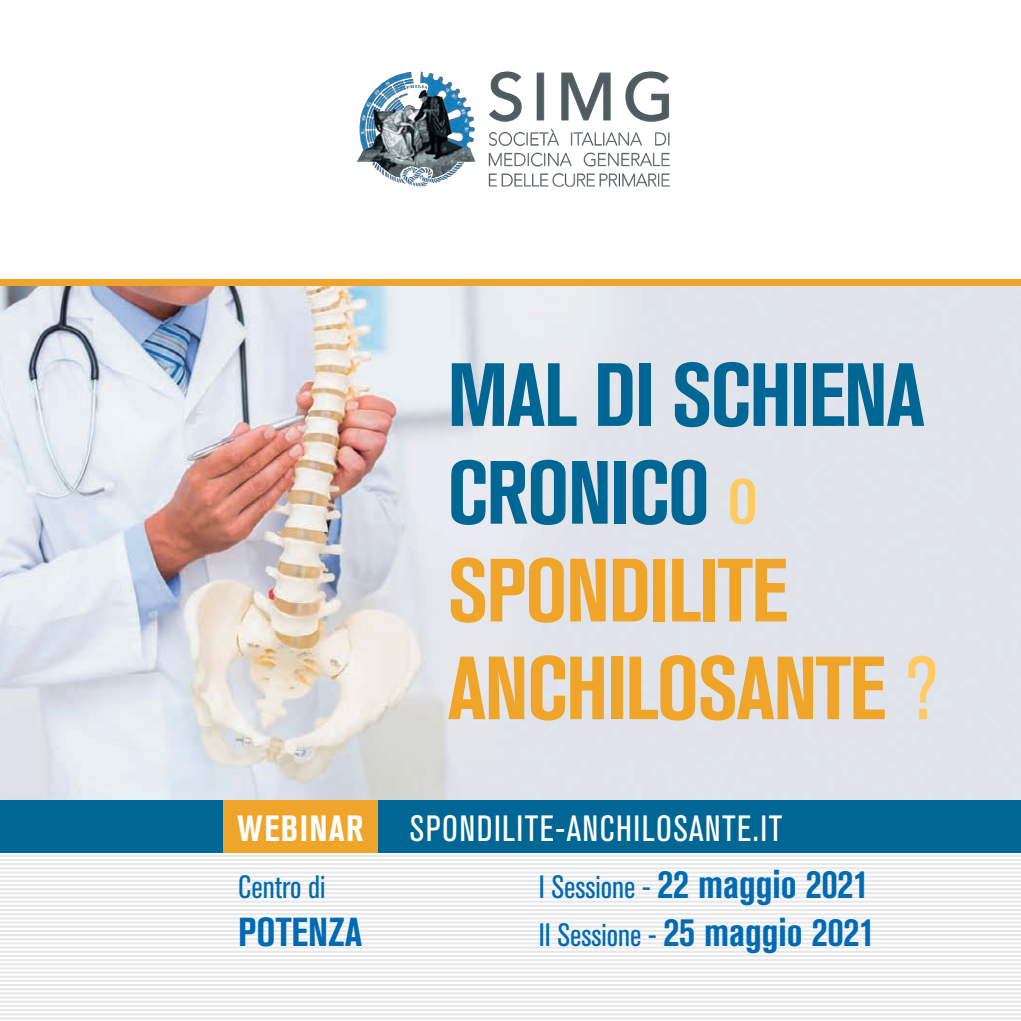
<style>
.page{position:relative;width:1021px;height:1021px;background:#fff}
.page>*{position:absolute;margin:0;border:0;box-sizing:border-box;transform-origin:0 0}
.t1{font:700 condensed 88.6px/97.8px "Akzidenz Grotesk BQ";letter-spacing:-.02em;color:#efa529}
.t2{font:700 condensed 40px/48px "Akzidenz Grotesk BQ";color:#006ab2}
.t3{font:condensed 36.2px "Akzidenz Grotesk BQ";letter-spacing:.04em;color:#fff}
.t4{font:700 condensed 36.2px "Akzidenz Grotesk BQ";letter-spacing:.04em;color:#fff}
.t5{font:condensed 32px "Akzidenz Grotesk BQ";color:#006ab2}
.s1{color:#006693}
.s2{font-weight:400;color:#fecb63}
.s3{font-weight:400;font-size:32px}
</style>
<div class="page">
<img style="left:0;top:285px;width:1020px;height:515px">
<hr style="left:0;top:1020px;width:1020px;height:1px;background:#e6e7e9">
<hr style="left:0;top:1017px;width:1020px;height:2px;background:#e6e7e9">
<hr style="left:0;top:1013px;width:1020px;height:2px;background:#e6e7e9">
<hr style="left:0;top:1009px;width:1020px;height:2px;background:#e6e7e9">
<hr style="left:0;top:1004px;width:1020px;height:2px;background:#e6e7e9">
<hr style="left:0;top:1000px;width:1020px;height:2px;background:#e6e7e9">
<hr style="left:0;top:996px;width:1020px;height:2px;background:#e6e7e9">
<hr style="left:0;top:992px;width:1020px;height:2px;background:#e6e7e9">
<hr style="left:0;top:988px;width:1020px;height:2px;background:#e6e7e9">
<hr style="left:0;top:984px;width:1020px;height:2px;background:#e6e7e9">
<hr style="left:0;top:979px;width:1020px;height:2px;background:#e6e7e9">
<hr style="left:0;top:975px;width:1020px;height:2px;background:#e6e7e9">
<hr style="left:0;top:971px;width:1020px;height:2px;background:#e6e7e9">
<hr style="left:0;top:967px;width:1020px;height:2px;background:#e6e7e9">
<hr style="left:0;top:963px;width:1020px;height:2px;background:#e6e7e9">
<hr style="left:0;top:959px;width:1020px;height:2px;background:#e6e7e9">
<hr style="left:0;top:954px;width:1020px;height:2px;background:#e6e7e9">
<hr style="left:0;top:950px;width:1020px;height:2px;background:#e6e7e9">
<hr style="left:0;top:946px;width:1020px;height:2px;background:#e6e7e9">
<hr style="left:0;top:942px;width:1020px;height:2px;background:#e6e7e9">
<hr style="left:0;top:938px;width:1020px;height:2px;background:#e6e7e9">
<hr style="left:0;top:934px;width:1020px;height:2px;background:#e6e7e9">
<hr style="left:0;top:929px;width:1020px;height:2px;background:#e6e7e9">
<hr style="left:0;top:925px;width:1020px;height:2px;background:#e6e7e9">
<hr style="left:0;top:921px;width:1020px;height:2px;background:#e6e7e9">
<hr style="left:0;top:917px;width:1020px;height:2px;background:#e6e7e9">
<hr style="left:0;top:913px;width:1020px;height:2px;background:#e6e7e9">
<hr style="left:0;top:909px;width:1020px;height:2px;background:#e6e7e9">
<hr style="left:0;top:904px;width:1020px;height:2px;background:#e6e7e9">
<hr style="left:0;top:900px;width:1020px;height:2px;background:#e6e7e9">
<hr style="left:0;top:896px;width:1020px;height:2px;background:#e6e7e9">
<hr style="left:0;top:892px;width:1020px;height:2px;background:#e6e7e9">
<hr style="left:0;top:888px;width:1020px;height:2px;background:#e6e7e9">
<hr style="left:0;top:884px;width:1020px;height:2px;background:#e6e7e9">
<hr style="left:0;top:879px;width:1020px;height:2px;background:#e6e7e9">
<hr style="left:0;top:875px;width:1020px;height:2px;background:#e6e7e9">
<hr style="left:0;top:871px;width:1020px;height:2px;background:#e6e7e9">
<hr style="left:0;top:867px;width:1020px;height:2px;background:#e6e7e9">
<hr style="left:0;top:863px;width:1020px;height:2px;background:#e6e7e9">
<hr style="left:0;top:859px;width:1020px;height:2px;background:#e6e7e9">
<hr style="left:0;top:854px;width:1020px;height:2px;background:#e6e7e9">
<div style="left:0;top:800px;width:1020px;height:52px;background:#006693"></div>
<div style="left:0;top:279px;width:1020px;height:6px;background:#efa529"></div>
<div style="left:223px;top:800px;width:155px;height:52px;background:#efa529"></div>
<img style="left:357px;top:71px;width:313px;height:116px">
<h1 class="t1" style="left:447px;top:346px;width:492px"><span class="s1">MAL DI SCHIENA<br>CRONICO</span> <span class="s2">o<br></span>SPONDILITE<br>ANCHILOSANTE <span class="s2">?</span></h1>
<p class="t4" style="left:237px;top:808px;width:128px">WEBINAR</p>
<p class="t3" style="left:410px;top:808px;width:374px">SPONDILITE-ANCHILOSANTE.IT</p>
<p class="t2" style="left:539px;top:860px;width:338px"><span class="s3">I Sessione -</span> 22 maggio 2021<br><span class="s3">II Sessione -</span> 25 maggio 2021</p>
<p class="t5" style="left:238px;top:869px;width:89px">Centro di</p>
<p class="t2" style="left:238px;top:908px;width:126px">POTENZA</p>
</div>
